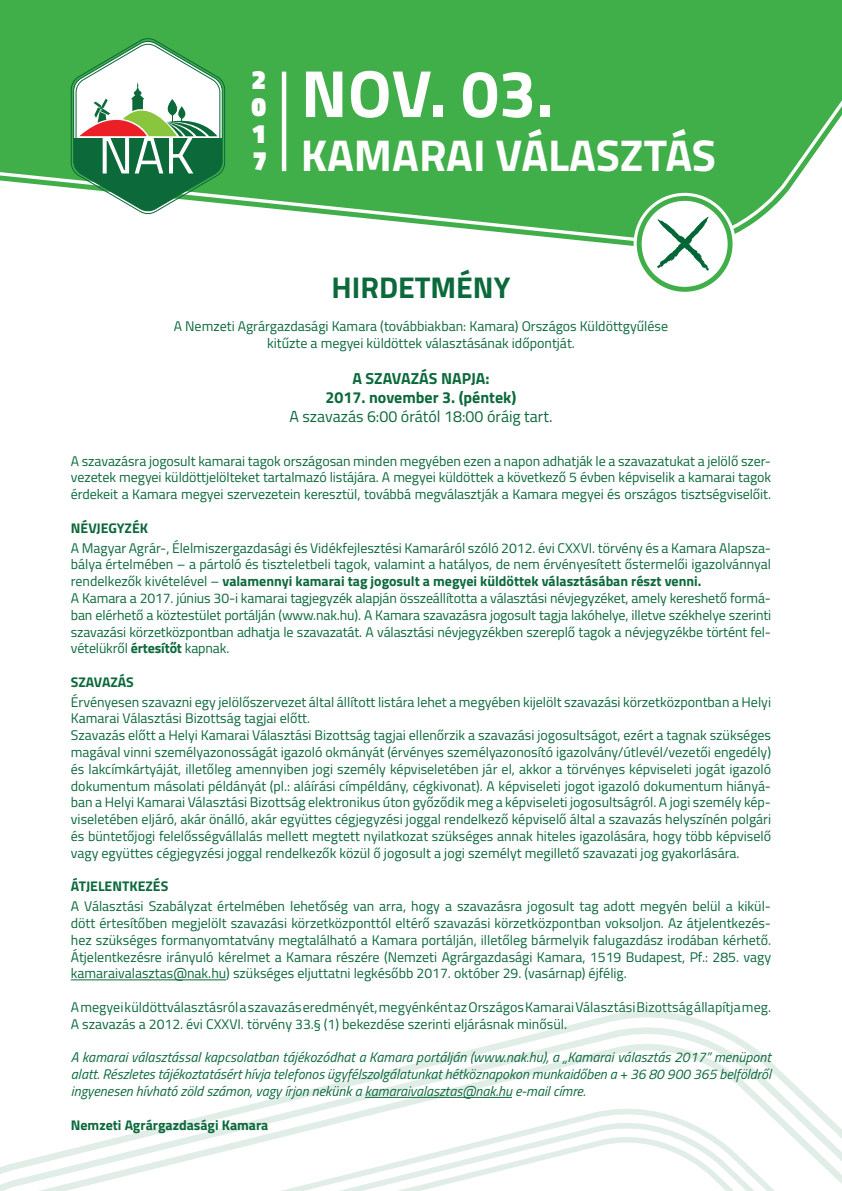
<style>
.page{position:relative;width:842px;height:1191px;background:#fff}
.page>*{position:absolute;margin:0;border:0;box-sizing:border-box;transform-origin:0 0}
.t1{font:700 66.8px "Titillium";color:#fff}
.t2{font:700 44.6px "Titillium";color:#fff}
.t3{font:700 30px "Titillium";color:#0b693b}
.t4{font:900 26.7px "Titillium";color:#fff}
.t5{font:700 16px "Titillium";color:#0b693b}
.t6{font:16px "Titillium";color:#0b693b}
.t7{font:14px/16.8px "Titillium";color:#0b693b;text-align:justify}
.t8{font:italic 14px/16.8px "Titillium";color:#0b693b;text-align:justify}
.t9{font:700 14px "Titillium";color:#0b693b}
.s1{font-weight:700}
</style>
<div class="page">
<svg style="left:584px;top:1011px;width:122px;height:11px"></svg>
<svg style="left:539px;top:1022px;width:191px;height:11px"></svg>
<svg style="left:286px;top:1033px;width:520px;height:63px"></svg>
<svg style="left:197px;top:1096px;width:632px;height:22px"></svg>
<svg style="left:161px;top:1118px;width:678px;height:9px"></svg>
<svg style="left:0;top:1127px;width:842px;height:64px"></svg>
<svg style="left:0;top:0;width:842px;height:246px;background:#5cba64"></svg>
<svg style="left:70px;top:37px;width:156px;height:179px"></svg>
<hr style="left:282px;top:72px;width:4px;height:99px;background:#fff">
<svg style="left:634px;top:193px;width:102px;height:102px"></svg>
<svg style="left:639px;top:198px;width:91px;height:91px"></svg>
<div style="left:637px;top:196px;width:95px;height:96px;border:5px solid #40ae49;border-radius:50%"></div>
<svg style="left:657px;top:216px;width:53px;height:55px"></svg>
<hr style="left:71px;top:979px;width:155px;height:1px;background:#0b693b">
<hr style="left:365px;top:1097px;width:147px;height:1px;background:#0b693b">
<p class="t4" style="left:252px;top:60px;width:16px">2</p>
<p class="t4" style="left:252px;top:87px;width:16px">0</p>
<p class="t4" style="left:252px;top:114px;width:16px">1</p>
<p class="t4" style="left:253px;top:141px;width:16px">7</p>
<p class="t1" style="left:301px;top:43px;width:254px">NOV. 03.</p>
<p class="t2" style="left:301px;top:121px;width:417px">KAMARAI VÁLASZTÁS</p>
<p class="t3" style="left:332px;top:264px;width:180px">HIRDETMÉNY</p>
<p class="t7" style="left:174px;top:317px;width:496px">A Nemzeti Agrárgazdasági Kamara (továbbiakban: Kamara) Országos Küldöttgyűlése</p>
<p class="t7" style="left:267px;top:334px;width:309px">kitűzte a megyei küldöttek választásának időpontját.</p>
<p class="t5" style="left:352px;top:366px;width:139px">A SZAVAZÁS NAPJA:</p>
<p class="t5" style="left:326px;top:385px;width:192px">2017. november 3. (péntek)</p>
<p class="t6" style="left:289px;top:405px;width:265px">A szavazás 6:00 órától 18:00 óráig tart.</p>
<p class="t7" style="left:71px;top:451px;width:702px">A szavazásra jogosult kamarai tagok országosan minden megyében ezen a napon adhatják le a szavazatukat a jelölő szer&shy;vezetek megyei küldöttjelölteket tartalmazó listájára. A megyei küldöttek a következő 5 évben képviselik a kamarai tagok érdekeit a Kamara megyei szervezetein keresztül, továbbá megválasztják a Kamara megyei és országos tisztségviselőit.</p>
<p class="t9" style="left:71px;top:517px;width:79px">NÉVJEGYZÉK</p>
<p class="t7" style="left:71px;top:538px;width:702px">A Magyar Agrár-, Élelmiszergazdasági és Vidékfejlesztési Kamaráról szóló 2012. évi CXXVI. törvény és a Kamara Alapsza&shy;bálya értelmében – a pártoló és tiszteletbeli tagok, valamint a hatályos, de nem érvényesített őstermelői igazolvánnyal rendelkezők kivételével – <span class="s1">valamennyi kamarai tag jogosult a megyei küldöttek választásában részt venni.</span></p>
<p class="t7" style="left:71px;top:589px;width:702px">A Kamara a 2017. június 30-i kamarai tagjegyzék alapján összeállította a választási névjegyzéket, amely kereshető formá&shy;ban elérhető a köztestület portálján (www.nak.hu). A Kamara szavazásra jogosult tagja lakóhelye, illetve székhelye szerinti szavazási körzetközpontban adhatja le szavazatát. A választási névjegyzékben szereplő tagok a névjegyzékbe történt fel&shy;vételükről <span class="s1">értesítőt</span> kapnak.</p>
<p class="t9" style="left:71px;top:671px;width:65px">SZAVAZÁS</p>
<p class="t7" style="left:71px;top:692px;width:702px">Érvényesen szavazni egy jelölőszervezet által állított listára lehet a megyében kijelölt szavazási körzetközpontban a Helyi<br>Kamarai Választási Bizottság tagjai előtt.</p>
<p class="t7" style="left:71px;top:726px;width:702px">Szavazás előtt a Helyi Kamarai Választási Bizottság tagjai ellenőrzik a szavazási jogosultságot, ezért a tagnak szükséges magával vinni személyazonosságát igazoló okmányát (érvényes személyazonosító igazolvány/útlevél/vezetői engedély) és lakcímkártyáját, illetőleg amennyiben jogi személy képviseletében jár el, akkor a törvényes képviseleti jogát igazoló dokumentum másolati példányát (pl.: aláírási címpéldány, cégkivonat). A képviseleti jogot igazoló dokumentum hiányá&shy;ban a Helyi Kamarai Választási Bizottság elektronikus úton győződik meg a képviseleti jogosultságról. A jogi személy kép&shy;viseletében eljáró, akár önálló, akár együttes cégjegyzési joggal rendelkező képviselő által a szavazás helyszínén polgári és büntetőjogi felelősségvállalás mellett megtett nyilatkozat szükséges annak hiteles igazolására, hogy több képviselő vagy együttes cégjegyzési joggal rendelkezők közül ő jogosult a jogi személyt megillető szavazati jog gyakorlására.</p>
<p class="t9" style="left:71px;top:876px;width:99px">ÁTJELENTKEZÉS</p>
<p class="t7" style="left:71px;top:897px;width:702px">A Választási Szabályzat értelmében lehetőség van arra, hogy a szavazásra jogosult tag adott megyén belül a kikül&shy;dött értesítőben megjelölt szavazási körzetközponttól eltérő szavazási körzetközpontban voksoljon. Az átjelentkezés&shy;hez szükséges formanyomtatvány megtalálható a Kamara portálján, illetőleg bármelyik falugazdász irodában kérhető.<br>Átjelentkezésre irányuló kérelmet a Kamara részére (Nemzeti Agrárgazdasági Kamara, 1519 Budapest, Pf.: 285. vagy kamaraivalasztas@nak.hu) szükséges eljuttatni legkésőbb 2017. október 29. (vasárnap) éjfélig.</p>
<p class="t7" style="left:71px;top:998px;width:702px">A megyei küldöttválasztásról a szavazás eredményét, megyénként az Országos Kamarai Választási Bizottság állapítja meg.<br>A szavazás a 2012. évi CXXVI. törvény 33.§ (1) bekezdése szerinti eljárásnak minősül.</p>
<p class="t8" style="left:71px;top:1048px;width:702px">A kamarai választással kapcsolatban tájékozódhat a Kamara portálján (www.nak.hu), a „Kamarai választás 2017” menüpont alatt. Részletes tájékoztatásért hívja telefonos ügyfélszolgálatunkat hétköznapokon munkaidőben a + 36 80 900 365 belföldről ingyenesen hívható zöld számon, vagy írjon nekünk a kamaraivalasztas@nak.hu e-mail címre.</p>
<p class="t9" style="left:71px;top:1114px;width:199px">Nemzeti Agrárgazdasági Kamara</p>
</div>
